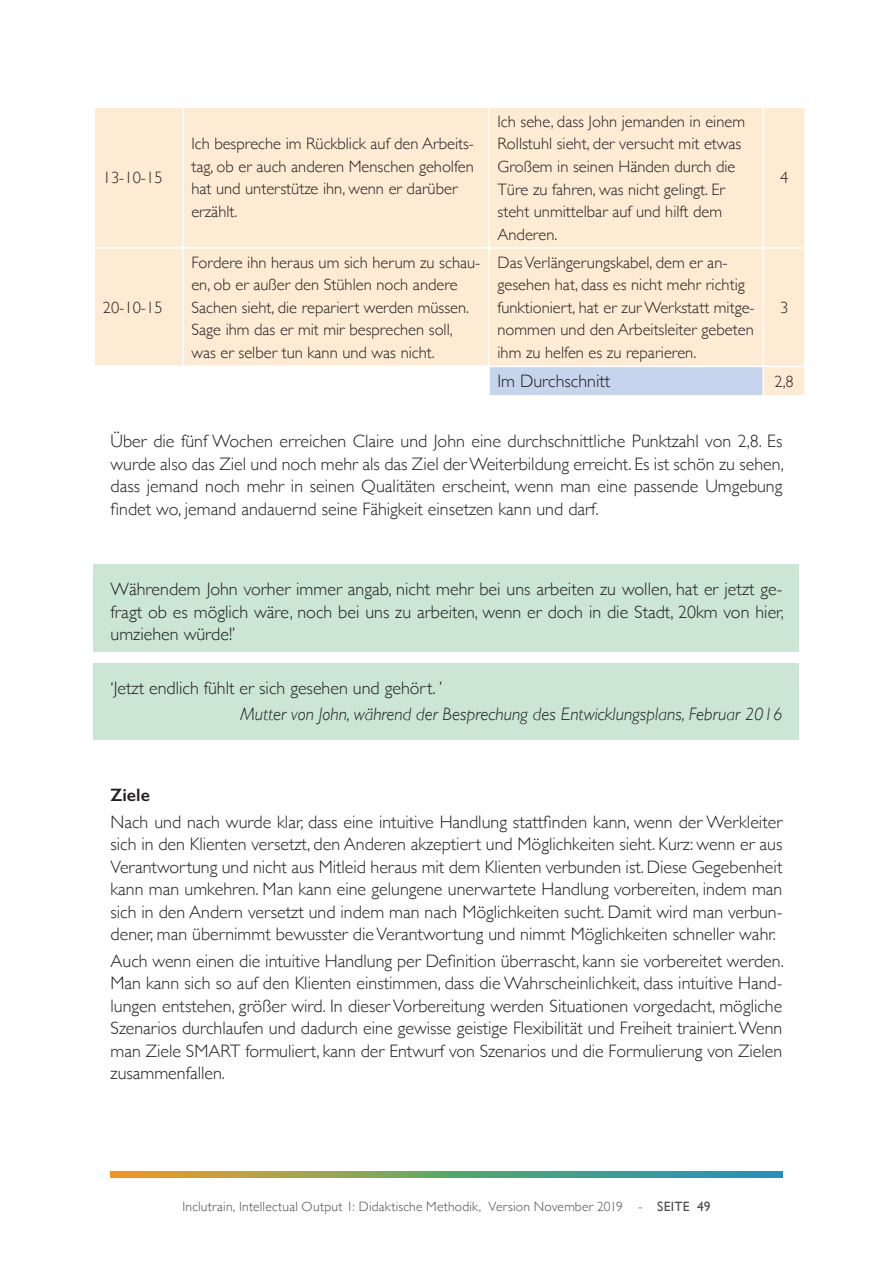
<style>
.page{position:relative;width:893px;height:1263px;background:#fff}
.page>*{position:absolute;margin:0;border:0;box-sizing:border-box;transform-origin:0 0}
.t1{font:300 18px/22.5px "Gill Sans";color:#231f20;text-align:justify}
.t2{font:italic 300 18px "Gill Sans";color:#231f20}
.t3{font:600 18px "Gill Sans";color:#231f20}
.t4{font:300 16.5px/22.5px "Gill Sans";color:#231f20}
.t5{font:300 13.5px "Gill Sans";letter-spacing:.015em;color:#4b4c4d}
.s1{font-weight:400}
</style>
<div class="page">
<svg style="left:111px;top:1171px;width:671px;height:7px;background:#739f6c"></svg>
<div style="left:94px;top:564px;width:705px;height:88px;background:#cbe6d3"></div>
<div style="left:94px;top:663px;width:705px;height:77px;background:#cbe6d3"></div>
<div style="left:95px;top:108px;width:709px;height:287px;background:#feebd4"></div>
<div style="left:184px;top:108px;width:578px;height:258px;background:#feebd4"></div>
<div style="left:489px;top:366px;width:274px;height:30px;background:#c6d5ed"></div>
<hr style="left:488px;top:108px;width:2px;height:139px;background:#fff">
<hr style="left:762px;top:108px;width:2px;height:139px;background:#fff">
<hr style="left:488px;top:249px;width:2px;height:117px;background:#fff">
<hr style="left:762px;top:249px;width:2px;height:117px;background:#fff">
<hr style="left:488px;top:367px;width:2px;height:28px;background:#fff">
<hr style="left:762px;top:367px;width:2px;height:28px;background:#fff">
<hr style="left:94px;top:247px;width:89px;height:2px;background:#fff">
<hr style="left:183px;top:247px;width:306px;height:2px;background:#fff">
<hr style="left:489px;top:247px;width:274px;height:2px;background:#fff">
<hr style="left:763px;top:247px;width:43px;height:2px;background:#fff">
<hr style="left:489px;top:366px;width:274px;height:1px;background:#fff">
<hr style="left:763px;top:366px;width:43px;height:1px;background:#fff">
<hr style="left:489px;top:395px;width:274px;height:2px;background:#fff">
<hr style="left:182px;top:108px;width:2px;height:139px;background:#fff">
<hr style="left:182px;top:249px;width:2px;height:117px;background:#fff">
<svg style="left:95px;top:366px;width:394px;height:29px"></svg>
<p class="t4" style="left:103px;top:166px;width:61px">13-10-15</p>
<p class="t4" style="left:103px;top:295px;width:61px">20-10-15</p>
<p class="t4" style="left:191px;top:132px;width:284px">Ich bespreche im Rückblick auf den Arbeits&shy;tag, ob er auch anderen Menschen geholfen hat und unterstütze ihn, wenn er darüber erzählt.</p>
<p class="t4" style="left:497px;top:110px;width:249px">Ich sehe, dass John jemanden in einem<br>Rollstuhl sieht, der versucht mit etwas<br>Großem in seinen Händen durch die<br>Türe zu fahren, was nicht gelingt. Er steht unmittelbar auf und hilft dem<br>Anderen.</p>
<p class="t4" style="left:191px;top:250px;width:291px">Fordere ihn heraus um sich herum zu schau&shy;en, ob er außer den Stühlen noch andere Sachen sieht, die repariert werden müssen.<br>Sage ihm das er mit mir besprechen soll, was er selber tun kann und was nicht.</p>
<p class="t4" style="left:497px;top:251px;width:259px">Das Verlängerungskabel, dem er an&shy;gesehen hat, dass es nicht mehr richtig funktioniert, hat er zur Werkstatt mitge&shy;nommen und den Arbeitsleiter gebeten ihm zu helfen es zu reparieren.</p>
<p class="t4" style="left:780px;top:166px;width:10px">4</p>
<p class="t4" style="left:780px;top:296px;width:10px">3</p>
<p class="t1" style="left:497px;top:369px;width:114px">Im Durchschnitt</p>
<p class="t4" style="left:774px;top:369px;width:21px">2,8</p>
<p class="t1" style="left:111px;top:429px;width:675px">Über die fünf Wochen erreichen Claire und John eine durchschnittliche Punktzahl von 2,8. Es wurde also das Ziel und noch mehr als das Ziel der Weiterbildung erreicht. Es ist schön zu sehen, dass jemand noch mehr in seinen Qualitäten erscheint, wenn man eine passende Umgebung findet wo, jemand andauernd seine Fähigkeit einsetzen kann und darf.</p>
<p class="t1" style="left:111px;top:577px;width:675px">Währendem John vorher immer angab, nicht mehr bei uns arbeiten zu wollen, hat er jetzt ge&shy;fragt ob es möglich wäre, noch bei uns zu arbeiten, wenn er doch in die Stadt, 20km von hier, umziehen würde!’</p>
<p class="t1" style="left:111px;top:676px;width:333px">‘Jetzt endlich fühlt er sich gesehen und gehört. ’</p>
<p class="t2" style="left:240px;top:704px;width:544px">Mutter von John, während der Besprechung des Entwicklungsplans, Februar 2016</p>
<p class="t3" style="left:111px;top:784px;width:41px">Ziele</p>
<p class="t1" style="left:111px;top:809px;width:673px">Nach und nach wurde klar, dass eine intuitive Handlung stattfinden kann, wenn der Werkleiter sich in den Klienten versetzt, den Anderen akzeptiert und Möglichkeiten sieht. Kurz: wenn er aus Verantwortung und nicht aus Mitleid heraus mit dem Klienten verbunden ist. Diese Gegebenheit kann man umkehren. Man kann eine gelungene unerwartete Handlung vorbereiten, indem man sich in den Andern versetzt und indem man nach Möglichkeiten sucht. Damit wird man verbun&shy;dener, man übernimmt bewusster die Verantwortung und nimmt Möglichkeiten schneller wahr.</p>
<p class="t1" style="left:111px;top:949px;width:675px">Auch wenn einen die intuitive Handlung per Definition überrascht, kann sie vorbereitet werden.<br>Man kann sich so auf den Klienten einstimmen, dass die Wahrscheinlichkeit, dass intuitive Hand&shy;lungen entstehen, größer wird. In dieser Vorbereitung werden Situationen vorgedacht, mögliche Szenarios durchlaufen und dadurch eine gewisse geistige Flexibilität und Freiheit trainiert. Wenn man Ziele SMART formuliert, kann der Entwurf von Szenarios und die Formulierung von Zielen zusammenfallen.</p>
<p class="t5" style="left:182px;top:1195px;width:530px">Inclutrain, Intellectual Output 1: Didaktische Methodik, Version November 2019 - <span class="s1">SEITE 49</span></p>
</div>
